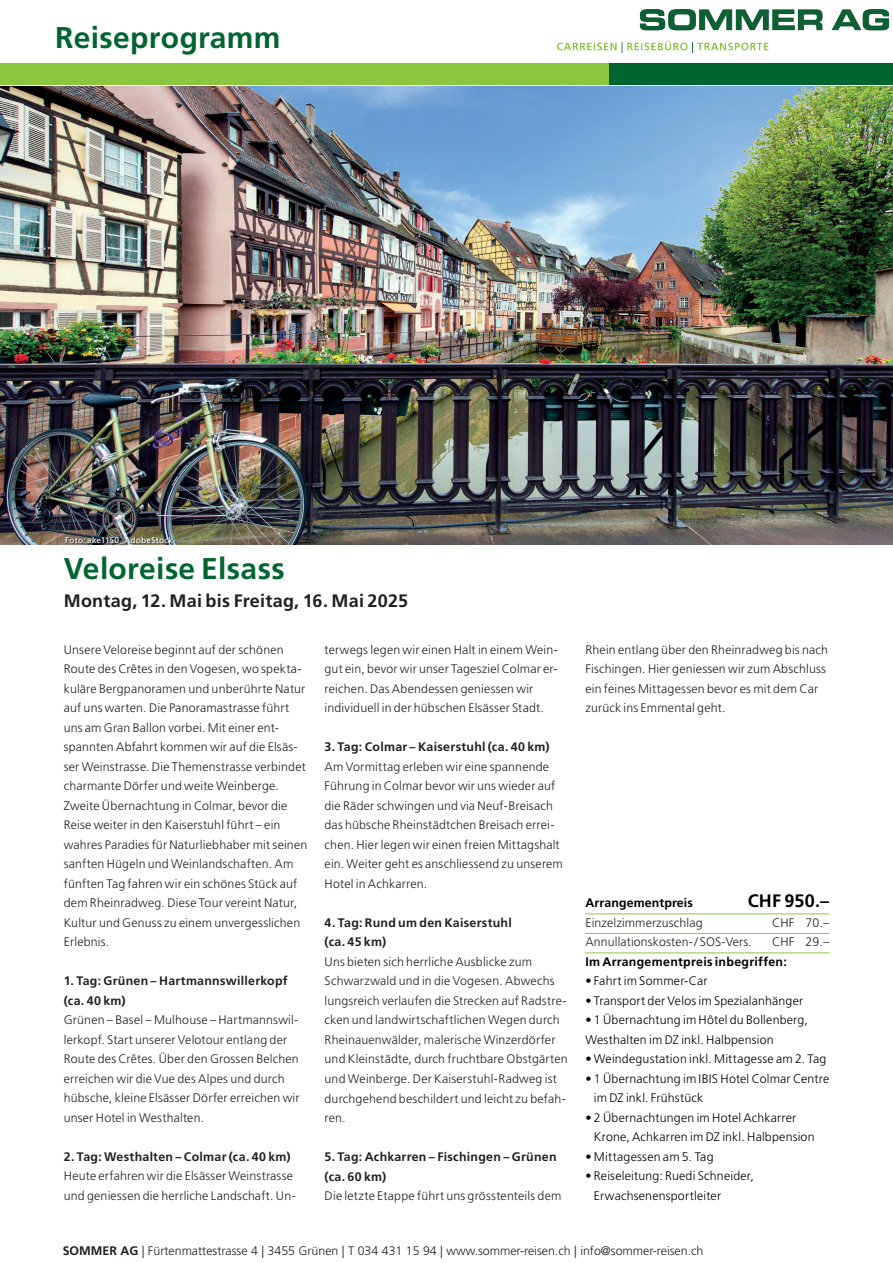
<style>
.page{position:relative;width:893px;height:1263px;background:#fff}
.page>*{position:absolute;margin:0;border:0;box-sizing:border-box;transform-origin:0 0}
.t1{font:700 30px "Frutiger LT Pro";letter-spacing:.01em;color:#00652e}
.t2{font:700 18px "Frutiger LT Pro";letter-spacing:.015em;color:#231f20}
.t3{font:700 18px "Frutiger LT Pro";letter-spacing:.01em;color:#000}
.t4{font:300 12.3px/19.5px "Frutiger LT Pro";letter-spacing:.015em;color:#231f20}
.t5{font:300 12.3px/19.5px "Frutiger LT Pro";letter-spacing:.015em;color:#000}
.t6{font:700 12.3px/19.5px "Frutiger LT Pro";letter-spacing:.025em;color:#231f20}
.t7{font:700 12.3px "Frutiger LT Pro";letter-spacing:.02em;color:#000}
.t8{font:8.25px "Frutiger LT Pro";letter-spacing:.03em;color:#fff}
.s1{font-weight:700}
</style>
<div class="page">
<img style="left:0;top:86px;width:893px;height:458px">
<div style="left:0;top:64px;width:609px;height:21px;background:#8bc63e"></div>
<div style="left:609px;top:64px;width:284px;height:21px;background:#00652e"></div>
<img style="left:558px;top:10px;width:331px;height:42px">
<hr style="left:585px;top:914px;width:244px;height:1px;background:#8bc63e">
<hr style="left:585px;top:933px;width:244px;height:1px;background:#8bc63e">
<hr style="left:585px;top:953px;width:244px;height:1px;background:#8bc63e">
<div style="left:66px;top:537px;width:108px;height:8px;background:#231f20;opacity:.75"></div>
<h1 class="t1" style="left:55px;top:20px;width:227px">Reiseprogramm</h1>
<p class="t8" style="left:65px;top:535px;width:109px">Foto: ake1150_AdobeStock</p>
<h1 class="t1" style="left:64px;top:550px;width:222px">Veloreise Elsass</h1>
<h2 class="t2" style="left:64px;top:590px;width:346px">Montag, 12. Mai bis Freitag, 16. Mai 2025</h2>
<p class="t4" style="left:64px;top:640px;width:245px">Unsere Veloreise beginnt auf der schönen Route des Crêtes in den Vogesen, wo spekta&shy;kuläre Bergpanoramen und unberührte Natur auf uns warten. Die Panoramastrasse führt uns am Gran Ballon vorbei. Mit einer ent&shy;spannten Abfahrt kommen wir auf die Elsäs&shy;ser Weinstrasse. Die Themenstrasse verbindet charmante Dörfer und weite Weinberge.<br>Zweite Übernachtung in Colmar, bevor die Reise weiter in den Kaiserstuhl führt – ein wahres Paradies für Naturliebhaber mit seinen sanften Hügeln und Weinlandschaften. Am fünften Tag fahren wir ein schönes Stück auf dem Rheinradweg. Diese Tour vereint Natur, Kultur und Genuss zu einem unvergesslichen Erlebnis.</p>
<p class="t6" style="left:64px;top:971px;width:225px">1. Tag: Grünen – Hartmannswillerkopf (ca. 40 km)</p>
<p class="t4" style="left:64px;top:1010px;width:237px">Grünen – Basel – Mulhouse – Hartmannswil&shy;lerkopf. Start unserer Velotour entlang der Route des Crêtes. Über den Grossen Belchen erreichen wir die Vue des Alpes und durch hübsche, kleine Elsässer Dörfer erreichen wir unser Hotel in Westhalten.</p>
<p class="t6" style="left:64px;top:1147px;width:228px">2. Tag: Westhalten – Colmar (ca. 40 km)</p>
<p class="t4" style="left:64px;top:1166px;width:234px">Heute erfahren wir die Elsässer Weinstrasse und geniessen die herrliche Landschaft. Un-</p>
<p class="t4" style="left:325px;top:640px;width:235px">terwegs legen wir einen Halt in einem Wein&shy;gut ein, bevor wir unser Tagesziel Colmar er&shy;reichen. Das Abendessen geniessen wir individuell in der hübschen Elsässer Stadt.</p>
<p class="t6" style="left:325px;top:737px;width:227px">3. Tag: Colmar – Kaiserstuhl (ca. 40 km)</p>
<p class="t4" style="left:325px;top:757px;width:240px">Am Vormittag erleben wir eine spannende Führung in Colmar bevor wir uns wieder auf die Räder schwingen und via Neuf-Breisach das hübsche Rheinstädtchen Breisach errei&shy;chen. Hier legen wir einen freien Mittagshalt ein. Weiter geht es anschliessend zu unserem Hotel in Achkarren.</p>
<p class="t6" style="left:325px;top:913px;width:189px">4. Tag: Rund um den Kaiserstuhl (ca. 45 km)</p>
<p class="t4" style="left:325px;top:952px;width:245px">Uns bieten sich herrliche Ausblicke zum Schwarzwald und in die Vogesen. Abwechs lungsreich verlaufen die Strecken auf Radstre&shy;cken und landwirtschaftlichen Wegen durch Rheinauenwälder, malerische Winzerdörfer und Kleinstädte, durch fruchtbare Obstgärten und Weinberge. Der Kaiserstuhl-Radweg ist durchgehend beschildert und leicht zu befah&shy;ren.</p>
<p class="t6" style="left:325px;top:1147px;width:234px">5. Tag: Achkarren – Fischingen – Grünen (ca. 60 km)</p>
<p class="t4" style="left:325px;top:1186px;width:238px">Die letzte Etappe führt uns grösstenteils dem</p>
<p class="t4" style="left:585px;top:640px;width:244px">Rhein entlang über den Rheinradweg bis nach Fischingen. Hier geniessen wir zum Abschluss ein feines Mittagessen bevor es mit dem Car zurück ins Emmental geht.</p>
<p class="t7" style="left:585px;top:896px;width:109px">Arrangementpreis</p>
<h2 class="t3" style="left:748px;top:890px;width:83px">CHF 950.–</h2>
<p class="t4" style="left:585px;top:913px;width:119px">Einzelzimmerzuschlag</p>
<p class="t4" style="left:772px;top:913px;width:59px">CHF 70.–</p>
<p class="t4" style="left:585px;top:932px;width:168px">Annullationskosten-/ SOS-Vers.</p>
<p class="t4" style="left:772px;top:932px;width:59px">CHF 29.–</p>
<p class="t7" style="left:585px;top:954px;width:203px">Im Arrangementpreis inbegriffen:</p>
<p class="t5" style="left:585px;top:971px;width:124px">• Fahrt im Sommer-Car</p>
<p class="t5" style="left:585px;top:991px;width:219px">• Transport der Velos im Spezialanhänger</p>
<p class="t5" style="left:585px;top:1010px;width:224px">• 1 Übernachtung im Hôtel du Bollenberg,<br>Westhalten im DZ inkl. Halbpension</p>
<p class="t5" style="left:585px;top:1049px;width:243px">• Weindegustation inkl. Mittagesse am 2. Tag</p>
<p class="t5" style="left:594px;top:1069px;width:237px;text-indent:-9px">• 1 Übernachtung im IBIS Hotel Colmar Centre im DZ inkl. Frühstück</p>
<p class="t5" style="left:594px;top:1108px;width:222px;text-indent:-9px">• 2 Übernachtungen im Hotel Achkarrer<br>Krone, Achkarren im DZ inkl. Halbpension</p>
<p class="t5" style="left:585px;top:1147px;width:130px">• Mittagessen am 5. Tag</p>
<p class="t5" style="left:594px;top:1166px;width:162px;text-indent:-9px">• Reiseleitung: Ruedi Schneider,<br>Erwachsenensportleiter</p>
<p class="t4" style="left:63px;top:1240px;width:642px"><span class="s1">SOMMER AG</span> | Fürtenmattestrasse 4 | 3455 Grünen | T 034 431 15 94 | www.sommer-reisen.ch | info@sommer-reisen.ch</p>
</div>
